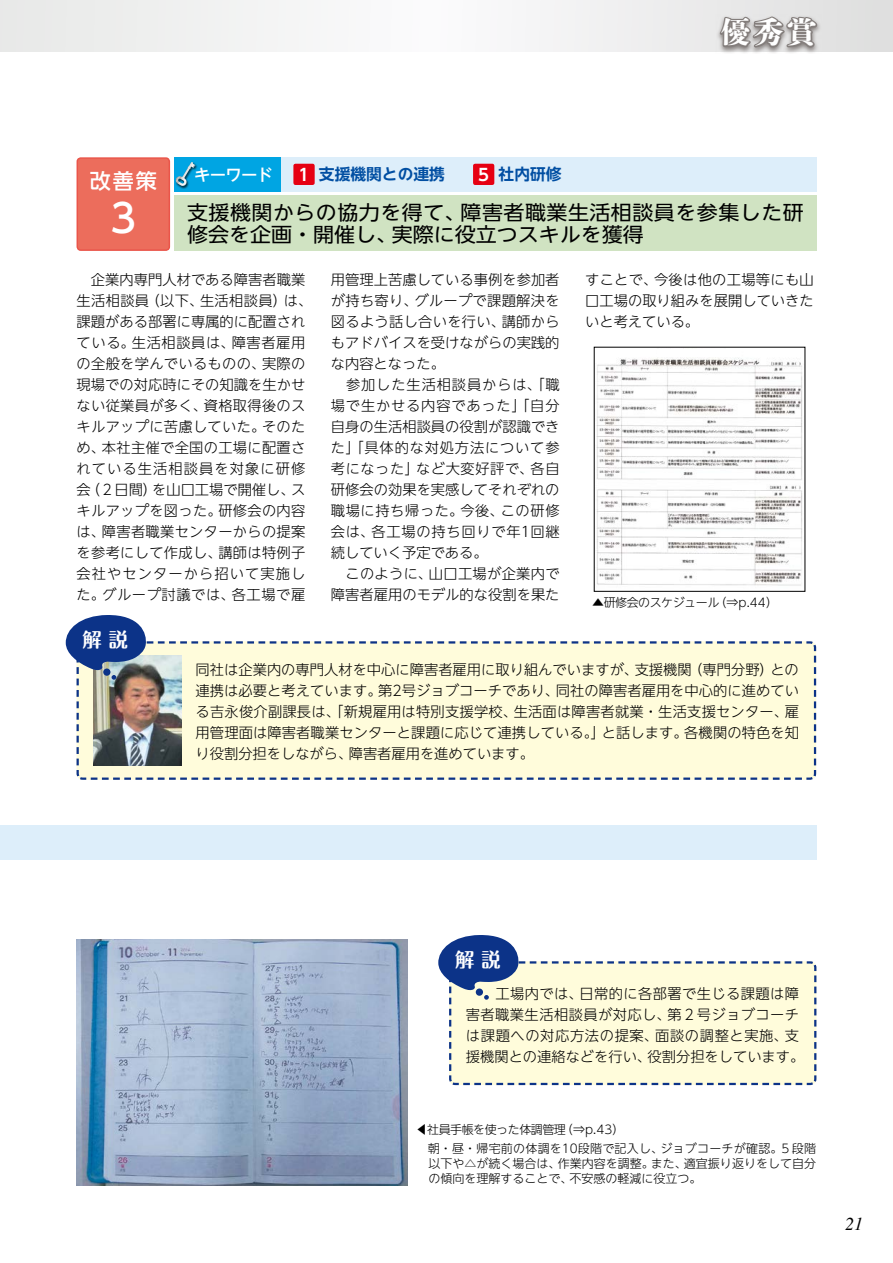
<style>
.page{position:relative;width:893px;height:1263px;background:#fff}
.page>*{position:absolute;margin:0;border:0;box-sizing:border-box;transform-origin:0 0}
.t1{font:500 39px "UD Shin Go NT Pro";color:#fff}
.t2{font:30px "Shuei Shogo M Std H";color:#fff}
.t3{font:500 21px "UD Shin Go NT Pro";color:#fff}
.t4{font:19.95px/22.5px "UD Shin Go NT Pro";letter-spacing:.025em;color:#000;scale:1.05 1}
.t5{font:700 19.5px "Maru Fo Pro";color:#fff}
.t6{font:italic 18px "Times";color:#000}
.t7{font:500 16.5px "UD Shin Go NT Pro";letter-spacing:-.05em;color:#fff}
.t8{font:700 15.75px "UD Shin Go NT Pro De";color:#004ea2}
.t9{font:300 14.25px/21px "UD Shin Go NT Pro";letter-spacing:.02em;color:#000}
.t10{font:300 12px/15px "UD Shin Go NT Pro";color:#000}
.t11{font:300 12px/19.2px "UD Shin Go NT Pro";letter-spacing:.02em;color:#000}
.t12{font:300 12px "UD Shin Go NT Pro";letter-spacing:-.04em;color:#000}
.s1{font-size:16.5px;color:#fff}
</style>
<div class="page">
<div style="left:0;top:0;width:893px;height:51px;background:linear-gradient(to right,#f4f5f4,#eaeaeb)"></div>
<div style="left:715px;top:15px;width:107px;height:39px;background:linear-gradient(to right,#dbdada,#dad9d9)"></div>
<svg style="left:717px;top:15px;width:102px;height:35px;background:#a29e9d"></svg>
<img style="left:77px;top:939px;width:330px;height:247px">
<div style="left:174px;top:157px;width:642px;height:34px;background:#ddeefa"></div>
<div style="left:0;top:825px;width:816px;height:34px;background:#ddeefa"></div>
<div style="left:174px;top:196px;width:642px;height:55px;background:#d0e3c2"></div>
<div style="left:293px;top:164px;width:22px;height:21px;background:#e60012;border-radius:2px"></div>
<div style="left:473px;top:164px;width:21px;height:21px;background:#e60012;border-radius:2px"></div>
<div style="left:77px;top:158px;width:92px;height:92px;background:#ec6d5c;border-radius:4px"></div>
<div style="left:77px;top:157px;width:93px;height:94px;border:2px solid #ea554a;border-radius:4px"></div>
<div style="left:174px;top:157px;width:107px;height:34px;background:#00a5e3"></div>
<div style="left:175px;top:162px;width:23px;height:27px;background:#000;opacity:.75"></div>
<svg style="left:175px;top:162px;width:20px;height:24px"></svg>
<svg style="left:449px;top:961px;width:368px;height:125px;background:#e5e6d4"></svg>
<svg style="left:76px;top:641px;width:741px;height:139px;background:#e3e5d2"></svg>
<svg style="left:438px;top:935px;width:364px;height:138px"></svg>
<img style="left:596px;top:357px;width:207px;height:229px">
<svg style="left:66px;top:615px;width:736px;height:153px"></svg>
<h2 class="t2" style="left:720px;top:11px;width:97px">優秀賞</h2>
<h3 class="t3" style="left:90px;top:164px;width:69px">改善策</h3>
<p class="t8" style="left:298px;top:161px;width:148px"><span class="s1">1</span> 支援機関との連携</p>
<p class="t8" style="left:478px;top:161px;width:85px"><span class="s1">5</span> 社内研修</p>
<h1 class="t1" style="left:110px;top:187px;width:27px">3</h1>
<h3 class="t4" style="left:187px;top:200px;width:589px">支援機関からの協力を得て、障害者職業生活相談員を参集した研修会を企画・開催し、実際に役立つスキルを獲得</h3>
<p class="t9" style="left:77px;top:268px;width:237px">　企業内専門人材である障害者職業生活相談員（以下、生活相談員）は、課題がある部署に専属的に配置されている。生活相談員は、障害者雇用の全般を学んでいるものの、実際の現場での対応時にその知識を生かせない従業員が多く、資格取得後のスキルアップに苦慮していた。そのため、本社主催で全国の工場に配置されている生活相談員を対象に研修会（２日間）を山口工場で開催し、スキルアップを図った。研修会の内容は、障害者職業センターからの提案を参考にして作成し、講師は特例子会社やセンターから招いて実施した。グループ討議では、各工場で雇</p>
<p class="t9" style="left:331px;top:268px;width:230px">用管理上苦慮している事例を参加者が持ち寄り、グループで課題解決を図るよう話し合いを行い、講師からもアドバイスを受けながらの実践的な内容となった。<br>　参加した生活相談員からは、「職場で生かせる内容であった」「自分自身の生活相談員の役割が認識できた」「具体的な対処方法について参考になった」など大変好評で、各自研修会の効果を実感してそれぞれの職場に持ち帰った。今後、この研修会は、各工場の持ち回りで年1回継続していく予定である。<br>　このように、山口工場が企業内で障害者雇用のモデル的な役割を果た</p>
<p class="t9" style="left:585px;top:268px;width:230px;text-align:justify">すことで、今後は他の工場等にも山口工場の取り組みを展開していきたいと考えている。</p>
<p class="t7" style="left:194px;top:161px;width:81px">キーワード</p>
<p class="t12" style="left:592px;top:593px;width:187px">▲研修会のスケジュール（⇒p.44）</p>
<h3 class="t5" style="left:83px;top:624px;width:47px">解 説</h3>
<p class="t9" style="left:196px;top:659px;width:605px;text-align:justify">同社は企業内の専門人材を中心に障害者雇用に取り組んでいますが、支援機関（専門分野）との連携は必要と考えています。第2号ジョブコーチであり、同社の障害者雇用を中心的に進めている吉永俊介副課長は、「新規雇用は特別支援学校、生活面は障害者就業・生活支援センター、雇用管理面は障害者職業センターと課題に応じて連携している。」と話します。各機関の特色を知り役割分担をしながら、障害者雇用を進めています。</p>
<h3 class="t5" style="left:455px;top:944px;width:47px">解 説</h3>
<p class="t9" style="left:466px;top:982px;width:340px;text-indent:29px">工場内では、日常的に各部署で生じる課題は障害者職業生活相談員が対応し、第２号ジョブコーチは課題への対応方法の提案、面談の調整と実施、支援機関との連絡などを行い、役割分担をしています。</p>
<p class="t11" style="left:416px;top:1119px;width:402px">◀︎社員手帳を使った体調管理（⇒p.43）<br>　朝・昼・帰宅前の体調を10段階で記入し、ジョブコーチが確認。５段階</p>
<p class="t10" style="left:428px;top:1155px;width:389px">以下や△が続く場合は、作業内容を調整。また、適宜振り返りをして自分の傾向を理解することで、不安感の軽減に役立つ。</p>
<p class="t6" style="left:845px;top:1208px;width:19px">21</p>
</div>
